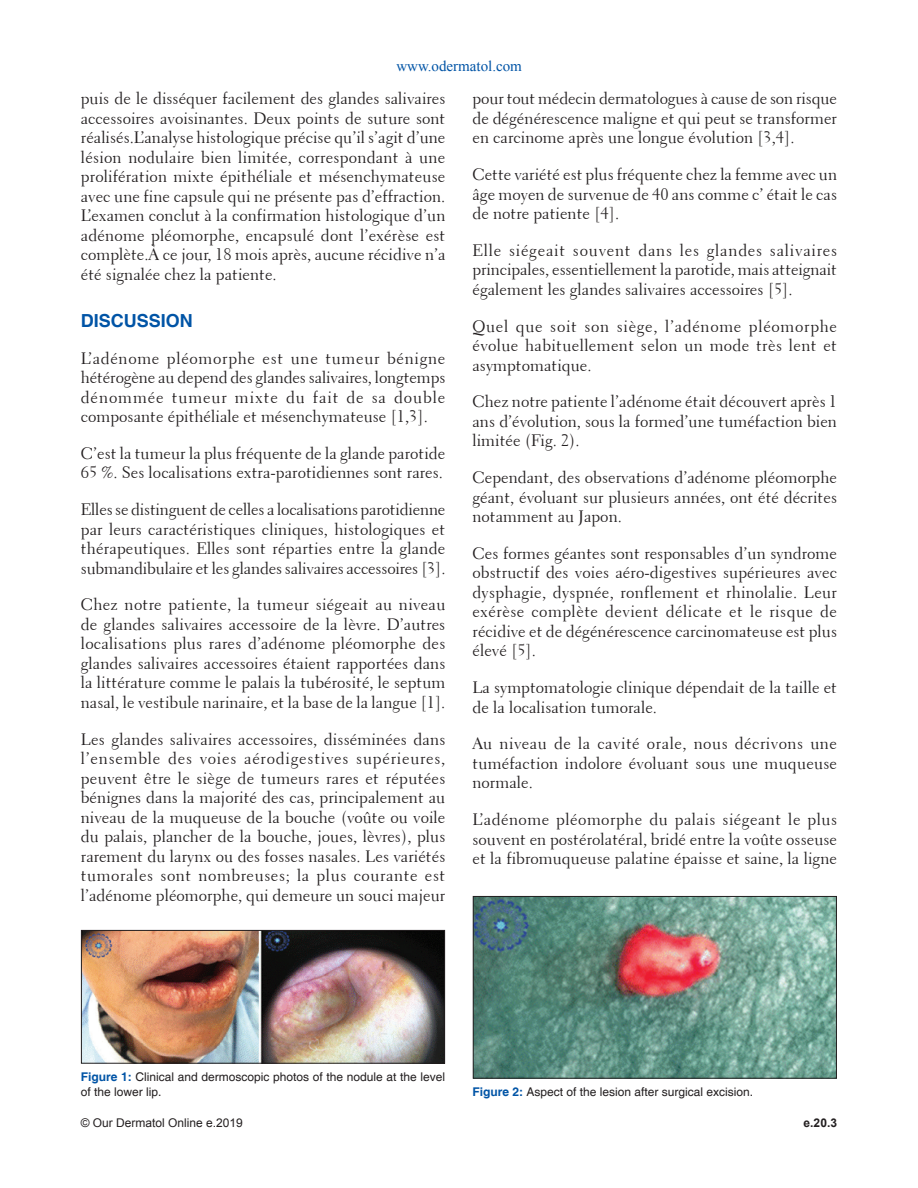
<style>
.page{position:relative;width:918px;height:1188px;background:#fff}
.page>*{position:absolute;margin:0;border:0;box-sizing:border-box;transform-origin:0 0}
.t1{font:700 18px "Helvetica";color:#0154a6}
.t2{font:16.5px/19.5px "Transitional 521 BT Roman A";color:#231f20;text-align:justify}
.t3{font:15px "Times New Roman";color:#0154a6}
.t4{font:12px/15px "Helvetica";color:#231f20}
.t5{font:12px "Arial";color:#231f20}
.t6{font:700 12px "Arial";color:#231f20}
.s1{font-weight:700;color:#0154a6}
</style>
<div class="page">
<img style="left:83px;top:932px;width:360px;height:129px">
<div style="left:81px;top:930px;width:364px;height:133px;border:1px solid #231f20"></div>
<img style="left:475px;top:898px;width:360px;height:178px">
<div style="left:473px;top:896px;width:364px;height:182px;border:1px solid #231f20"></div>
<p class="t3" style="left:396px;top:58px;width:127px">www.odermatol.com</p>
<p class="t2" style="left:81px;top:89px;width:366px">puis de le disséquer facilement des glandes salivaires accessoires avoisinantes. Deux points de suture sont réalisés.L’analyse histologique précise qu’il s’agit d’une lésion nodulaire bien limitée, correspondant à une prolifération mixte épithéliale et mésenchymateuse avec une fine capsule qui ne présente pas d’effraction.<br>L’examen conclut à la confirmation histologique d’un adénome pléomorphe, encapsulé dont l’exérèse est complète.À ce jour, 18 mois après, aucune récidive n’a été signalée chez la patiente.</p>
<p class="t1" style="left:81px;top:311px;width:114px">DISCUSSION</p>
<p class="t2" style="left:81px;top:348px;width:366px">L’adénome pléomorphe est une tumeur bénigne hétérogène au depend des glandes salivaires, longtemps dénommée tumeur mixte du fait de sa double composante épithéliale et mésenchymateuse [1,3].</p>
<p class="t2" style="left:81px;top:444px;width:366px">C’est la tumeur la plus fréquente de la glande parotide<br>65 %. Ses localisations extra-parotidiennes sont rares.</p>
<p class="t2" style="left:81px;top:500px;width:366px">Elles se distinguent de celles a localisations parotidienne par leurs caractéristiques cliniques, histologiques et thérapeutiques. Elles sont réparties entre la glande submandibulaire et les glandes salivaires accessoires [3].</p>
<p class="t2" style="left:81px;top:595px;width:366px">Chez notre patiente, la tumeur siégeait au niveau de glandes salivaires accessoire de la lèvre. D’autres localisations plus rares d’adénome pléomorphe des glandes salivaires accessoires étaient rapportées dans la littérature comme le palais la tubérosité, le septum nasal, le vestibule narinaire, et la base de la langue [1].</p>
<p class="t2" style="left:81px;top:729px;width:366px">Les glandes salivaires accessoires, disséminées dans l’ensemble des voies aérodigestives supérieures, peuvent être le siège de tumeurs rares et réputées bénignes dans la majorité des cas, principalement au niveau de la muqueuse de la bouche (voûte ou voile du palais, plancher de la bouche, joues, lèvres), plus rarement du larynx ou des fosses nasales. Les variétés tumorales sont nombreuses; la plus courante est l’adénome pléomorphe, qui demeure un souci majeur</p>
<p class="t2" style="left:473px;top:89px;width:366px">pour tout médecin dermatologues à cause de son risque de dégénérescence maligne et qui peut se transformer en carcinome après une longue évolution [3,4].</p>
<p class="t2" style="left:473px;top:165px;width:366px">Cette variété est plus fréquente chez la femme avec un âge moyen de survenue de 40 ans comme c’ était le cas de notre patiente [4].</p>
<p class="t2" style="left:473px;top:241px;width:366px">Elle siégeait souvent dans les glandes salivaires principales, essentiellement la parotide, mais atteignait également les glandes salivaires accessoires [5].</p>
<p class="t2" style="left:473px;top:316px;width:366px">Quel que soit son siège, l’adénome pléomorphe évolue habituellement selon un mode très lent et asymptomatique.</p>
<p class="t2" style="left:473px;top:392px;width:366px">Chez notre patiente l’adénome était découvert après 1 ans d’évolution, sous la formed’une tuméfaction bien limitée (Fig. 2).</p>
<p class="t2" style="left:473px;top:468px;width:366px">Cependant, des observations d’adénome pléomorphe géant, évoluant sur plusieurs années, ont été décrites notamment au Japon.</p>
<p class="t2" style="left:473px;top:544px;width:366px">Ces formes géantes sont responsables d’un syndrome obstructif des voies aéro-digestives supérieures avec dysphagie, dyspnée, ronflement et rhinolalie. Leur exérèse complète devient délicate et le risque de récidive et de dégénérescence carcinomateuse est plus élevé [5].</p>
<p class="t2" style="left:473px;top:678px;width:366px">La symptomatologie clinique dépendait de la taille et de la localisation tumorale.</p>
<p class="t2" style="left:473px;top:734px;width:366px">Au niveau de la cavité orale, nous décrivons une tuméfaction indolore évoluant sous une muqueuse normale.</p>
<p class="t2" style="left:473px;top:810px;width:366px">L’adénome pléomorphe du palais siégeant le plus souvent en postérolatéral, bridé entre la voûte osseuse et la fibromuqueuse palatine épaisse et saine, la ligne</p>
<p class="t4" style="left:81px;top:1069px;width:366px"><span class="s1">Figure 1:</span> Clinical and dermoscopic photos of the nodule at the level of the lower lip.</p>
<p class="t4" style="left:472px;top:1084px;width:282px"><span class="s1">Figure 2:</span> Aspect of the lesion after surgical excision.</p>
<p class="t5" style="left:81px;top:1116px;width:164px">© Our Dermatol Online e.2019</p>
<p class="t6" style="left:804px;top:1116px;width:35px">e.20.3</p>
</div>
